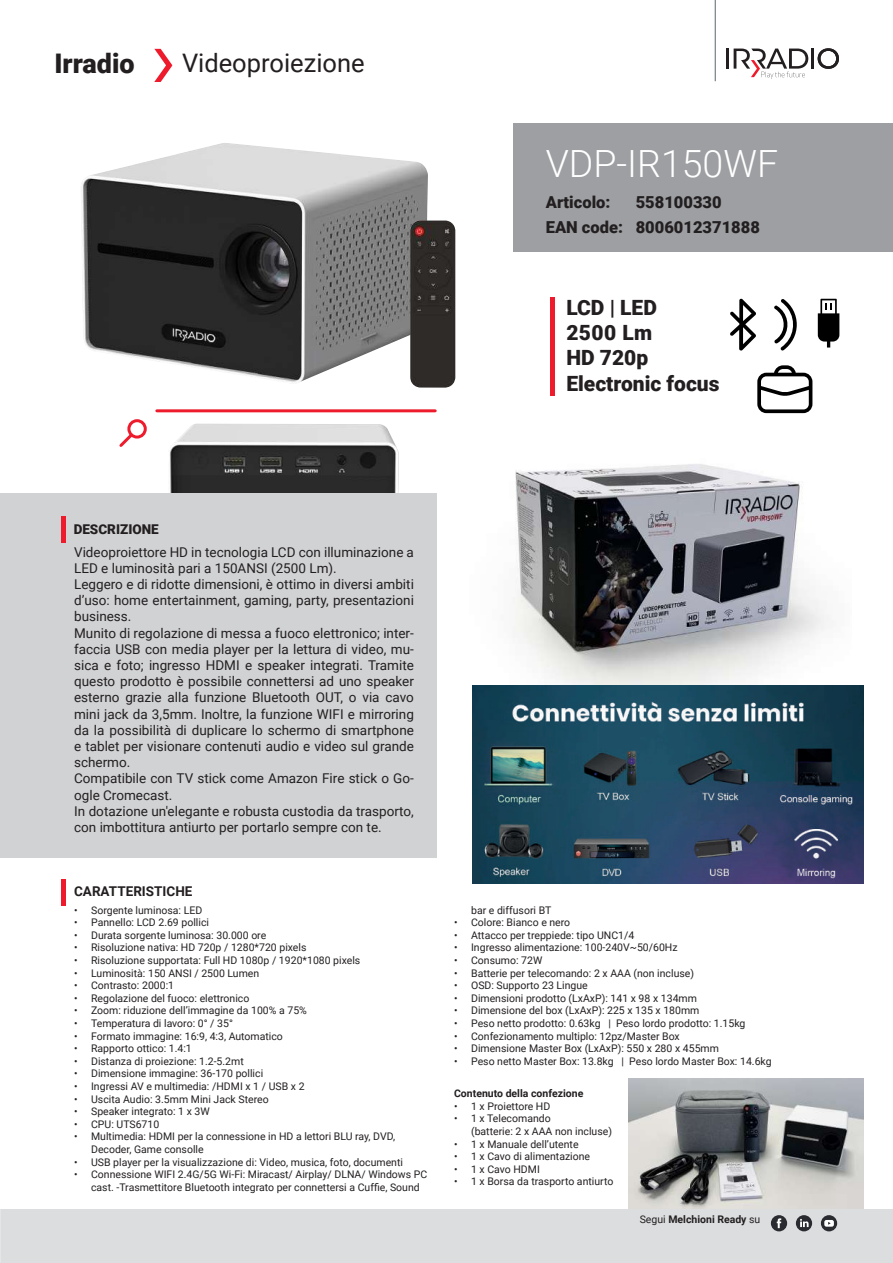
<style>
.page{position:relative;width:893px;height:1263px;background:#fff}
.page>*{position:absolute;margin:0;border:0;box-sizing:border-box;transform-origin:0 0}
.t1{font:300 37.5px "Roboto";color:#fff}
.t2{font:900 27px "Roboto";color:#231f20}
.t3{font:25.5px "Roboto";color:#231f20}
.t4{font:900 21px/25.2px "Roboto";color:#231f20}
.t5{font:900 16.5px "Roboto";color:#231f20}
.t6{font:13.5px/16.2px "Roboto";color:#231f20}
.t7{font:700 13.5px "Roboto";color:#231f20}
.t8{font:900 13.5px "Roboto";color:#231f20}
.t9{font:10.5px/12.6px "Roboto";color:#231f20}
.t10{font:700 10.5px "Roboto";color:#231f20}
.s1{font-weight:400}
</style>
<div class="page">
<div style="left:0;top:1209px;width:893px;height:54px;background:#dcdddf"></div>
<div style="left:771px;top:1215px;width:16px;height:16px;background:#292b30;border-radius:50%"></div>
<svg style="left:777px;top:1218px;width:4px;height:10px"></svg>
<div style="left:821px;top:1215px;width:16px;height:16px;background:#292b30;border-radius:50%"></div>
<svg style="left:824px;top:1220px;width:10px;height:7px"></svg>
<div style="left:796px;top:1215px;width:16px;height:16px;background:#292b30;border-radius:50%"></div>
<svg style="left:800px;top:1219px;width:9px;height:8px"></svg>
<hr style="left:715px;top:0;width:1px;height:81px;background:#5d676b">
<hr style="left:726px;top:49px;width:3px;height:20px;background:#231f20">
<hr style="left:811px;top:49px;width:3px;height:20px;background:#231f20">
<svg style="left:818px;top:48px;width:21px;height:21px"></svg>
<svg style="left:734px;top:49px;width:74px;height:30px"></svg>
<img style="left:472px;top:464px;width:357px;height:262px">
<img style="left:81px;top:143px;width:347px;height:239px">
<img style="left:410px;top:220px;width:45px;height:168px">
<img style="left:628px;top:1079px;width:235px;height:130px">
<img style="left:170px;top:424px;width:229px;height:69px">
<div style="left:0;top:493px;width:437px;height:365px;background:#d1d2d4"></div>
<div style="left:513px;top:123px;width:380px;height:129px;background:#9d9fa2"></div>
<hr style="left:62px;top:516px;width:4px;height:26px;background:#ee1b2d">
<hr style="left:62px;top:879px;width:4px;height:26px;background:#ee1b2d">
<hr style="left:551px;top:298px;width:4px;height:98px;background:#ee1b2d">
<img style="left:473px;top:685px;width:390px;height:198px">
<svg style="left:730px;top:299px;width:67px;height:51px"></svg>
<svg style="left:818px;top:299px;width:21px;height:48px"></svg>
<svg style="left:757px;top:365px;width:55px;height:48px"></svg>
<svg style="left:154px;top:49px;width:18px;height:33px"></svg>
<div style="left:127px;top:419px;width:20px;height:20px;border:3px solid #ee1b2d;border-radius:50%"></div>
<svg style="left:119px;top:431px;width:16px;height:16px"></svg>
<hr style="left:157px;top:409px;width:278px;height:3px;background:#ee1b2d">
<h2 class="t2" style="left:54px;top:44px;width:82px">Irradio</h2>
<h3 class="t3" style="left:182px;top:46px;width:184px">Videoproiezione</h3>
<h1 class="t1" style="left:546px;top:137px;width:234px">VDP-IR150WF</h1>
<h3 class="t5" style="left:546px;top:191px;width:66px">Articolo:</h3>
<h3 class="t5" style="left:636px;top:191px;width:87px">558100330</h3>
<h3 class="t5" style="left:546px;top:216px;width:216px">EAN code: 8006012371888</h3>
<h3 class="t4" style="left:566px;top:294px;width:155px">LCD | LED<br>2500 Lm<br>HD 720p<br>Electronic focus</h3>
<p class="t8" style="left:74px;top:519px;width:87px">DESCRIZIONE</p>
<p class="t6" style="left:74px;top:543px;width:341px">Videoproiettore HD in tecnologia LCD con illuminazione a LED e luminosità pari a 150ANSI (2500 Lm).<br>Leggero e di ridotte dimensioni, è ottimo in diversi ambiti d’uso: home entertainment, gaming, party, presentazioni business.<br>Munito di regolazione di messa a fuoco elettronico; inter&shy;faccia USB con media player per la lettura di video, mu&shy;sica e foto; ingresso HDMI e speaker integrati. Tramite questo prodotto è possibile connettersi ad uno speaker esterno grazie alla funzione Bluetooth OUT, o via cavo mini jack da 3,5mm. Inoltre, la funzione WIFI e mirroring da la possibilità di duplicare lo schermo di smartphone e tablet per visionare contenuti audio e video sul grande schermo.<br>Compatibile con TV stick come Amazon Fire stick o Go&shy;ogle Cromecast.<br>In dotazione un'elegante e robusta custodia da trasporto, con imbottitura antiurto per portarlo sempre con te.</p>
<p class="t7" style="left:74px;top:882px;width:120px">CARATTERISTICHE</p>
<p class="t9" style="left:74px;top:903px;width:130px">• Sorgente luminosa: LED</p>
<p class="t9" style="left:74px;top:916px;width:136px">• Pannello: LCD 2.69 pollici</p>
<p class="t9" style="left:74px;top:928px;width:194px">• Durata sorgente luminosa: 30.000 ore</p>
<p class="t9" style="left:74px;top:941px;width:234px">• Risoluzione nativa: HD 720p / 1280*720 pixels</p>
<p class="t9" style="left:74px;top:953px;width:288px">• Risoluzione supportata: Full HD 1080p / 1920*1080 pixels</p>
<p class="t9" style="left:74px;top:966px;width:187px">• Luminosità: 150 ANSI / 2500 Lumen</p>
<p class="t9" style="left:74px;top:979px;width:102px">• Contrasto: 2000:1</p>
<p class="t9" style="left:74px;top:991px;width:177px">• Regolazione del fuoco: elettronico</p>
<p class="t9" style="left:74px;top:1004px;width:234px">• Zoom: riduzione dell’immagine da 100% a 75%</p>
<p class="t9" style="left:74px;top:1016px;width:160px">• Temperatura di lavoro: 0° / 35°</p>
<p class="t9" style="left:74px;top:1029px;width:210px">• Formato immagine: 16:9, 4:3, Automatico</p>
<p class="t9" style="left:74px;top:1042px;width:119px">• Rapporto ottico: 1.4:1</p>
<p class="t9" style="left:74px;top:1054px;width:171px">• Distanza di proiezione: 1.2-5.2mt</p>
<p class="t9" style="left:74px;top:1067px;width:191px">• Dimensione immagine: 36-170 pollici</p>
<p class="t9" style="left:74px;top:1079px;width:232px">• Ingressi AV e multimedia: /HDMI x 1 / USB x 2</p>
<p class="t9" style="left:74px;top:1092px;width:196px">• Uscita Audio: 3.5mm Mini Jack Stereo</p>
<p class="t9" style="left:74px;top:1105px;width:137px">• Speaker integrato: 1 x 3W</p>
<p class="t9" style="left:74px;top:1117px;width:87px">• CPU: UTS6710</p>
<p class="t9" style="left:91px;top:1130px;width:306px;text-indent:-17px">• Multimedia: HDMI per la connessione in HD a lettori BLU ray, DVD,<br>Decoder, Game consolle</p>
<p class="t9" style="left:74px;top:1155px;width:330px">• USB player per la visualizzazione di: Video, musica, foto, documenti</p>
<p class="t9" style="left:91px;top:1168px;width:338px;text-indent:-17px">• Connessione WIFI 2.4G/5G Wi-Fi: Miracast/ Airplay/ DLNA/ Windows PC cast. -Trasmettitore Bluetooth integrato per connettersi a Cuffie, Sound</p>
<p class="t9" style="left:471px;top:903px;width:82px">bar e diffusori BT</p>
<p class="t9" style="left:454px;top:916px;width:118px">• Colore: Bianco e nero</p>
<p class="t9" style="left:454px;top:928px;width:182px">• Attacco per treppiede: tipo UNC1/4</p>
<p class="t9" style="left:454px;top:941px;width:225px">• Ingresso alimentazione: 100-240V~50/60Hz</p>
<p class="t9" style="left:454px;top:953px;width:90px">• Consumo: 72W</p>
<p class="t9" style="left:454px;top:966px;width:241px">• Batterie per telecomando: 2 x AAA (non incluse)</p>
<p class="t9" style="left:454px;top:979px;width:135px">• OSD: Supporto 23 Lingue</p>
<p class="t9" style="left:454px;top:991px;width:244px">• Dimensioni prodotto (LxAxP): 141 x 98 x 134mm</p>
<p class="t9" style="left:454px;top:1004px;width:247px">• Dimensione del box (LxAxP): 225 x 135 x 180mm</p>
<p class="t9" style="left:454px;top:1016px;width:293px">• Peso netto prodotto: 0.63kg | Peso lordo prodotto: 1.15kg</p>
<p class="t9" style="left:454px;top:1029px;width:227px">• Confezionamento multiplo: 12pz/Master Box</p>
<p class="t9" style="left:454px;top:1042px;width:266px">• Dimensione Master Box (LxAxP): 550 x 280 x 455mm</p>
<p class="t9" style="left:454px;top:1054px;width:319px">• Peso netto Master Box: 13.8kg | Peso lordo Master Box: 14.6kg</p>
<p class="t10" style="left:454px;top:1086px;width:131px">Contenuto della confezione</p>
<p class="t9" style="left:454px;top:1099px;width:98px">• 1 x Proiettore HD</p>
<p class="t9" style="left:471px;top:1112px;width:142px;text-indent:-17px">• 1 x Telecomando<br>(batterie: 2 x AAA non incluse)</p>
<p class="t9" style="left:454px;top:1137px;width:126px">• 1 x Manuale dell’utente</p>
<p class="t9" style="left:454px;top:1150px;width:138px">• 1 x Cavo di alimentazione</p>
<p class="t9" style="left:454px;top:1162px;width:87px">• 1 x Cavo HDMI</p>
<p class="t9" style="left:454px;top:1175px;width:161px">• 1 x Borsa da trasporto antiurto</p>
<p class="t10" style="left:640px;top:1212px;width:122px"><span class="s1">Segui</span> Melchioni Ready <span class="s1">su</span></p>
</div>
